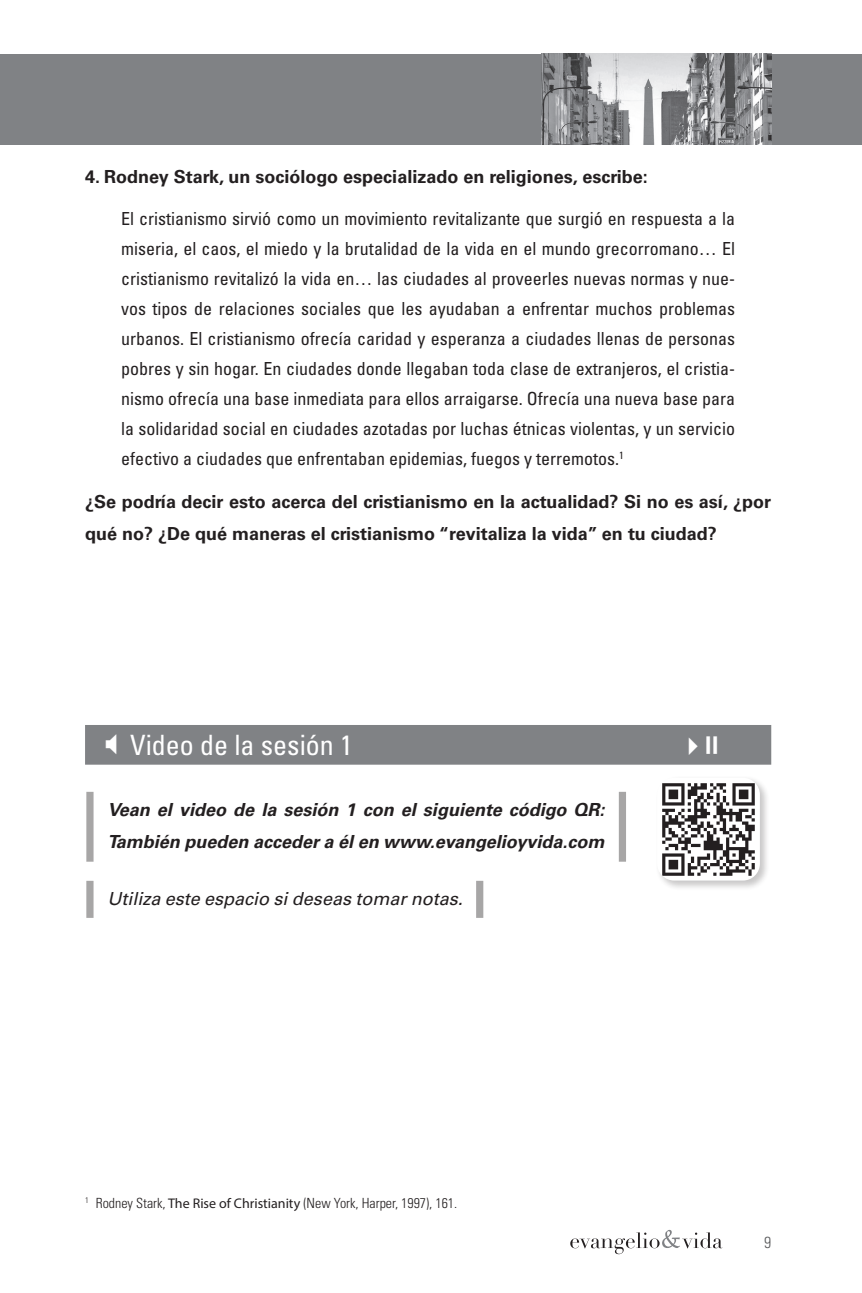
<style>
.page{position:relative;width:862px;height:1293px;background:#fff}
.page>*{position:absolute;margin:0;border:0;box-sizing:border-box;transform-origin:0 0}
.sub_vidsession{font:condensed 28px "Univers LT Std";color:#fff}
.indentparagraph_2nd{font:condensed 18px/30px "Univers LT Std";color:#231f20;text-align:justify}
.questionslight_obp{font:700 18px/32px "Univers LT Std";color:#231f20}
.insightbrackets{font:italic 700 18px/32px "Univers LT Std";color:#231f20}
.insightbrackets-2{font:italic 18px "Univers LT Std";color:#231f20}
.t1{font:300 condensed 16px "Univers LT Std";color:#57585a}
.footnotes{font:300 condensed 14px "Univers LT Std";color:#231f20}
.s1{font-family:"Myriad Pro";font-weight:400;font-stretch:normal}
</style>
<div class="page">
<div style="left:0;top:54px;width:862px;height:90px;background:#808285"></div>
<div style="left:85px;top:725px;width:686px;height:39px;background:#808285"></div>
<div style="left:655px;top:775px;width:115px;height:115px;background:#231f20;opacity:.25"></div>
<div style="left:657px;top:778px;width:103px;height:102px;background:#fff;border-radius:17px"></div>
<img style="left:659px;top:780px;width:98px;height:98px">
<img style="left:541px;top:54px;width:230px;height:90px">
<svg style="left:570px;top:1230px;width:152px;height:24px"></svg>
<p class="questionslight_obp" style="left:85px;top:161px;width:564px">4. Rodney Stark, un sociólogo especializado en religiones, escribe:</p>
<p class="indentparagraph_2nd" style="left:121px;top:203px;width:616px">El cristianismo sirvió como un movimiento revitalizante que surgió en respuesta a la miseria, el caos, el miedo y la brutalidad de la vida en el mundo grecorromano… El cristianismo revitalizó la vida en… las ciudades al proveerles nuevas normas y nue&shy;vos tipos de relaciones sociales que les ayudaban a enfrentar muchos problemas urbanos. El cristianismo ofrecía caridad y esperanza a ciudades llenas de personas pobres y sin hogar. En ciudades donde llegaban toda clase de extranjeros, el cristia&shy;nismo ofrecía una base inmediata para ellos arraigarse. Ofrecía una nueva base para la solidaridad social en ciudades azotadas por luchas étnicas violentas, y un servicio efectivo a ciudades que enfrentaban epidemias, fuegos y terremotos.<sup>1</sup></p>
<p class="questionslight_obp" style="left:85px;top:486px;width:687px">¿Se podría decir esto acerca del cristianismo en la actualidad? Si no es así, ¿por qué no? ¿De qué maneras el cristianismo “revitaliza la vida” en tu ciudad?</p>
<p class="sub_vidsession" style="left:130px;top:727px;width:224px">Video de la sesión 1</p>
<p class="insightbrackets" style="left:108px;top:794px;width:498px">Vean el video de la sesión 1 con el siguiente código QR:<br>También pueden acceder a él en www.evangelioyvida.com</p>
<p class="insightbrackets-2" style="left:108px;top:888px;width:357px">Utiliza este espacio si deseas tomar notas.</p>
<p class="footnotes" style="left:85px;top:1194px;width:374px"><sup>1</sup> Rodney Stark, <span class="s1">The Rise of Christianity</span> (New York, Harper, 1997), 161.</p>
<p class="t1" style="left:764px;top:1232px;width:9px">9</p>
</div>
